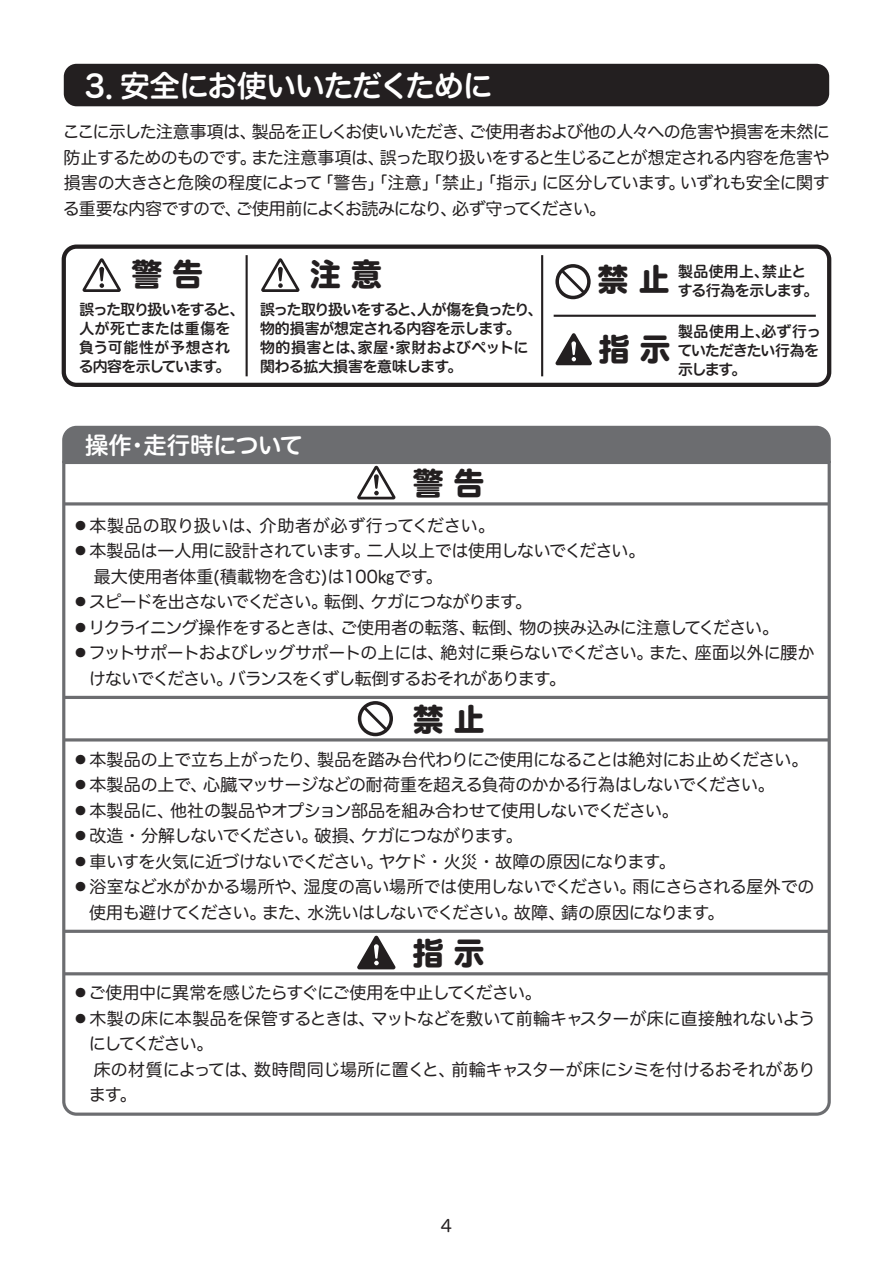
<style>
.page{position:relative;width:893px;height:1263px;background:#fff}
.page>*{position:absolute;margin:0;border:0;box-sizing:border-box;transform-origin:0 0}
.t1{font:30.9px "Hira Maru Std N W8";color:#231f20}
.t2{font:29.7px "Hira Maru Std N W6";letter-spacing:-.035em;color:#fff}
.t3{font:23.4px "Hira Maru Std N W6";letter-spacing:-.02em;color:#fff}
.t4{font:16.95px/25.5px "Hira Maru Pro N W4";letter-spacing:-.03em;color:#231f20;text-align:justify}
.t5{font:16.95px "Hira Maru Pro N W4";letter-spacing:-.005em;color:#231f20}
.t6{font:16.95px "Hira Maru Pro N W4";letter-spacing:-.06em;color:#231f20}
.t7{font:16.95px "Hira Maru Pro N W4";letter-spacing:-.05em;color:#231f20}
.t8{font:16.95px "Hira Maru Pro N W4";letter-spacing:-.055em;color:#231f20}
.t9{font:16.95px "Hira Maru Pro N W4";letter-spacing:.03em;color:#231f20}
.t10{font:16.95px "Hira Maru Pro N W4";letter-spacing:.01em;color:#231f20}
.t11{font:16.95px "Hira Maru Pro N W4";letter-spacing:-.11em;color:#231f20}
.t12{font:16.65px "Hira Maru Pro N W4";color:#231f20}
.t13{font:14.85px/19.2px "Hira Maru Std N W6";letter-spacing:-.035em;color:#231f20}
</style>
<div class="page">
<div style="left:62px;top:244px;width:769px;height:143px;border:4px solid #231f20;border-radius:13px"></div>
<svg style="left:62px;top:499px;width:769px;height:617px"></svg>
<hr style="left:64px;top:502px;width:765px;height:3px;background:#6c6d70">
<hr style="left:64px;top:696px;width:765px;height:3px;background:#6c6d70">
<hr style="left:64px;top:738px;width:765px;height:3px;background:#6c6d70">
<hr style="left:64px;top:930px;width:765px;height:3px;background:#6c6d70">
<hr style="left:64px;top:972px;width:765px;height:3px;background:#6c6d70">
<hr style="left:246px;top:255px;width:2px;height:121px;background:#231f20">
<hr style="left:541px;top:255px;width:2px;height:121px;background:#231f20">
<hr style="left:554px;top:315px;width:262px;height:2px;background:#231f20">
<div style="left:64px;top:64px;width:765px;height:42px;background:#231f20;border-radius:13px"></div>
<svg style="left:83px;top:258px;width:38px;height:34px"></svg>
<svg style="left:261px;top:258px;width:38px;height:34px"></svg>
<svg style="left:555px;top:333px;width:37px;height:32px"></svg>
<svg style="left:555px;top:264px;width:36px;height:35px"></svg>
<svg style="left:559px;top:268px;width:28px;height:28px"></svg>
<svg style="left:358px;top:701px;width:35px;height:35px"></svg>
<svg style="left:361px;top:705px;width:28px;height:28px"></svg>
<svg style="left:62px;top:425px;width:769px;height:74px"></svg>
<svg style="left:357px;top:936px;width:38px;height:33px"></svg>
<h2 class="t2" style="left:85px;top:63px;width:409px">3．安全にお使いいただくために</h2>
<p class="t4" style="left:63px;top:118px;width:769px">ここに示した注意事項は、製品を正しくお使いいただき、ご使用者および他の人々への危害や損害を未然に防止するためのものです。また注意事項は、誤った取り扱いをすると生じることが想定される内容を危害や損害の大きさと危険の程度によって「警告」「注意」「禁止」「指示」に区分しています。いずれも安全に関する重要な内容ですので、ご使用前によくお読みになり、必ず守ってください。</p>
<h1 class="t1" style="left:131px;top:250px;width:73px">警 告</h1>
<h1 class="t1" style="left:310px;top:250px;width:73px">注 意</h1>
<p class="t13" style="left:79px;top:300px;width:167px">誤った取り扱いをすると、人が死亡または重傷を負う可能性が予想される内容を示しています。</p>
<p class="t13" style="left:260px;top:300px;width:284px">誤った取り扱いをすると、人が傷を負ったり、物的損害が想定される内容を示します。<br>物的損害とは、家屋・家財およびペットに関わる拡大損害を意味します。</p>
<h3 class="t3" style="left:85px;top:428px;width:219px">操作・走行時について</h3>
<h1 class="t1" style="left:413px;top:460px;width:73px">警 告</h1>
<h1 class="t1" style="left:598px;top:256px;width:73px">禁 止</h1>
<h1 class="t1" style="left:599px;top:325px;width:73px">指 示</h1>
<p class="t13" style="left:678px;top:262px;width:142px">製品使用上、禁止とする行為を示します。</p>
<p class="t13" style="left:677px;top:322px;width:145px">製品使用上、必ず行っていただきたい行為を示します。</p>
<p class="t9" style="left:72px;top:511px;width:424px">・本製品の取り扱いは、介助者が必ず行ってください。</p>
<p class="t4" style="left:72px;top:537px;width:575px">・本製品は一人用に設計されています。二人以上では使用しないでください。</p>
<p class="t10" style="left:77px;top:562px;width:368px">　最大使用者体重(積載物を含む)は100㎏です。</p>
<p class="t6" style="left:72px;top:587px;width:461px">・スピードを出さないでください。転倒、ケガにつながります。</p>
<p class="t4" style="left:72px;top:613px;width:708px">・リクライニング操作をするときは、ご使用者の転落、転倒、物の挟み込みに注意してください。</p>
<p class="t4" style="left:72px;top:639px;width:744px">・フットサポートおよびレッグサポートの上には、絶対に乗らないでください。また、座面以外に腰か</p>
<p class="t6" style="left:89px;top:664px;width:479px">けないでください。バランスをくずし転倒するおそれがあります。</p>
<h1 class="t1" style="left:413px;top:695px;width:73px">禁 止</h1>
<p class="t4" style="left:72px;top:745px;width:737px">・本製品の上で立ち上がったり、製品を踏み台代わりにご使用になることは絶対にお止めください。</p>
<p class="t4" style="left:72px;top:771px;width:704px">・本製品の上で、心臓マッサージなどの耐荷重を超える負荷のかかる行為はしないでください。</p>
<p class="t4" style="left:72px;top:796px;width:608px">・本製品に、他社の製品やオプション部品を組み合わせて使用しないでください。</p>
<p class="t8" style="left:72px;top:821px;width:452px">・改造・分解しないでください。破損、ケガにつながります。</p>
<p class="t4" style="left:72px;top:847px;width:605px">・車いすを火気に近づけないでください。ヤケド・火災・故障の原因になります。</p>
<p class="t4" style="left:72px;top:873px;width:744px">・浴室など水がかかる場所や、湿度の高い場所では使用しないでください。雨にさらされる屋外での</p>
<p class="t7" style="left:89px;top:897px;width:637px">使用も避けてください。また、水洗いはしないでください。故障、錆の原因になります。</p>
<h1 class="t1" style="left:413px;top:930px;width:73px">指 示</h1>
<p class="t4" style="left:72px;top:979px;width:471px">・ご使用中に異常を感じたらすぐにご使用を中止してください。</p>
<p class="t5" style="left:72px;top:1004px;width:745px">・木製の床に本製品を保管するときは、マットなどを敷いて前輪キャスターが床に直接触れないよう</p>
<p class="t11" style="left:89px;top:1029px;width:139px">にしてください。　</p>
<p class="t5" style="left:77px;top:1055px;width:740px">　床の材質によっては、数時間同じ場所に置くと、前輪キャスターが床にシミを付けるおそれがあり</p>
<p class="t4" style="left:89px;top:1081px;width:50px">ます。</p>
<p class="t12" style="left:441px;top:1211px;width:13px">4</p>
</div>
